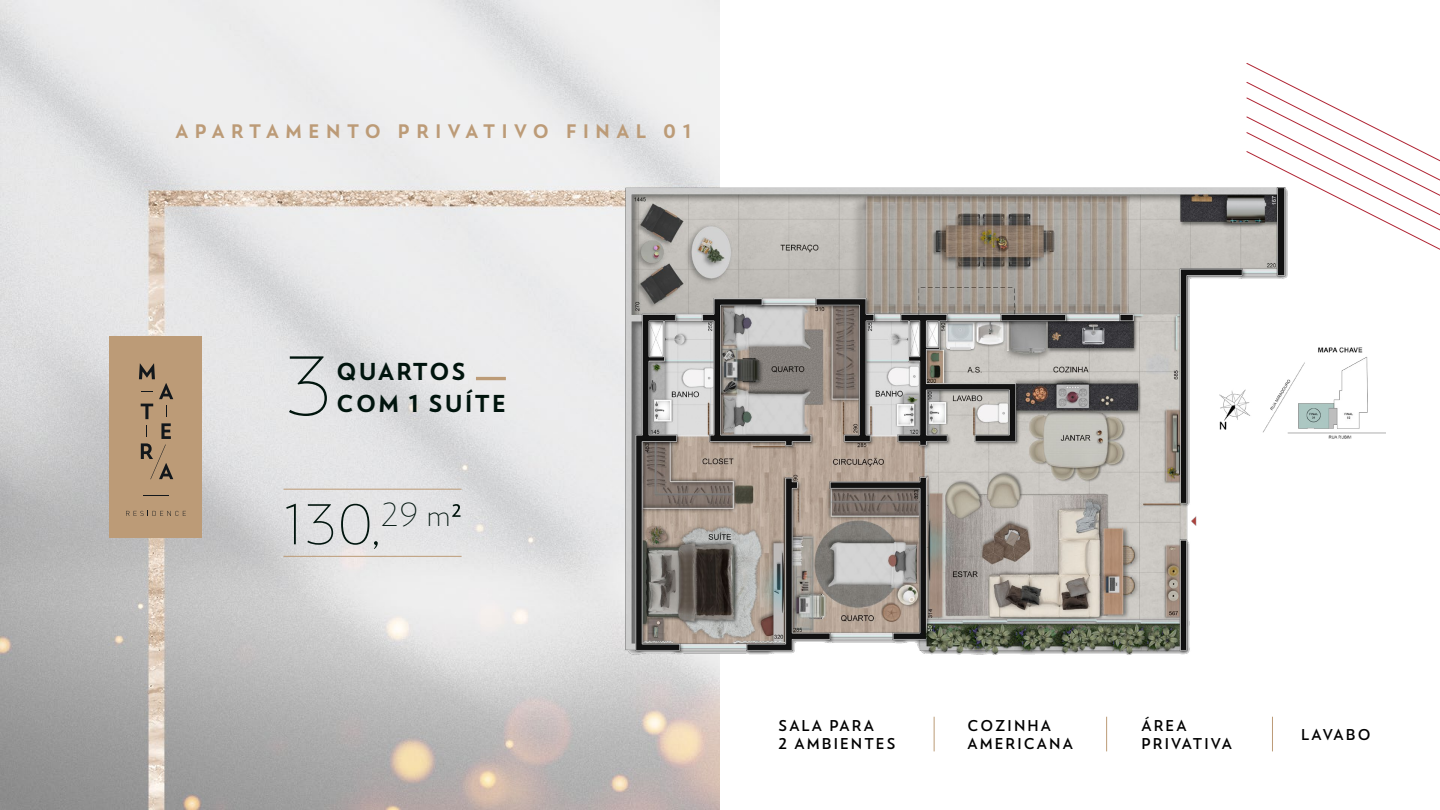
<style>
.page{position:relative;width:1440px;height:810px;background:#fff}
.page>*{position:absolute;margin:0;border:0;box-sizing:border-box;transform-origin:0 0}
.t1{font:100 80.78px "RNS Miles";color:#00140d}
.t2{font:100 54.9px "RNS Miles";color:#00140d}
.t3{font:800 23.4px/32.1px "RNS Miles";letter-spacing:.1em;color:#00140d}
.t4{font:800 18.75px "RNS Miles";letter-spacing:.35em;color:#bc9b77}
.t5{font:700 15px/18px "RNS Miles";letter-spacing:.14em;color:#000}
</style>
<div class="page">
<img style="left:0;top:0;width:720px;height:810px">
<svg style="left:1246px;top:63px;width:194px;height:187px"></svg>
<hr style="left:476px;top:377px;width:30px;height:3px;background:#bc9b77">
<div style="left:110px;top:337px;width:92px;height:201px;background:#bc9b77"></div>
<svg style="left:126px;top:511px;width:60px;height:5px"></svg>
<svg style="left:143px;top:495px;width:26px;height:1px"></svg>
<svg style="left:139px;top:363px;width:34px;height:116px"></svg>
<img style="left:619px;top:185px;width:676px;height:474px">
<div style="left:1216px;top:523px;width:92px;height:145px;background:#fff"></div>
<img style="left:1211px;top:332px;width:175px;height:118px">
<div style="left:1207px;top:328px;width:65px;height:56px;background:#fff"></div>
<hr style="left:934px;top:717px;width:1px;height:34px;background:#bc9b77">
<hr style="left:1106px;top:717px;width:1px;height:34px;background:#bc9b77">
<hr style="left:1272px;top:717px;width:1px;height:34px;background:#bc9b77">
<hr style="left:284px;top:489px;width:178px;height:1px;background:#bc9b77">
<hr style="left:284px;top:556px;width:178px;height:1px;background:#bc9b77">
<p class="t4" style="left:176px;top:119px;width:517px">APARTAMENTO PRIVATIVO FINAL 01</p>
<h1 class="t1" style="left:286px;top:335px;width:48px">3</h1>
<h3 class="t3" style="left:337px;top:356px;width:171px">QUARTOS<br>COM 1 SUÍTE</h3>
<h2 class="t2" style="left:284px;top:490px;width:180px">130,<sup>29</sup> <sup>m</sup>2</h2>
<p class="t5" style="left:778px;top:717px;width:119px">SALA PARA<br>2 AMBIENTES</p>
<p class="t5" style="left:968px;top:717px;width:107px">COZINHA<br>AMERICANA</p>
<p class="t5" style="left:1142px;top:717px;width:92px">ÁREA<br>PRIVATIVA</p>
<p class="t5" style="left:1301px;top:726px;width:71px">LAVABO</p>
</div>
